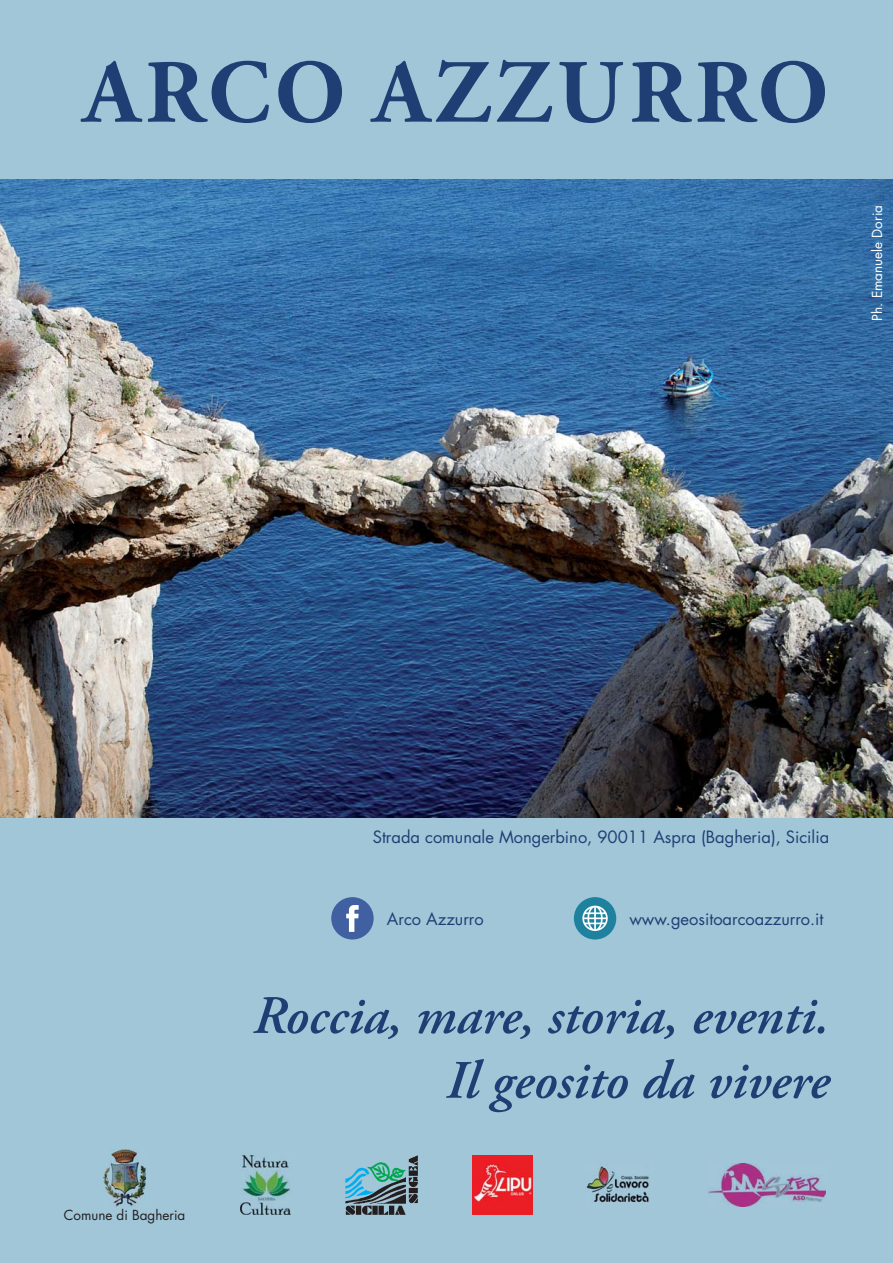
<style>
.page{position:relative;width:893px;height:1263px;background:#a0c6d8}
.page>*{position:absolute;margin:0;border:0;box-sizing:border-box;transform-origin:0 0}
.t1{font:700 90px "Adobe Garamond Pro";letter-spacing:.065em;color:#1f3e73}
.t2{font:italic 600 54px/64.8px "Adobe Garamond Pro";color:#1f3e73;text-align:right}
.t3{font:16.5px "Futura";color:#1f3e73}
.t4{font:13.5px "Futura";color:#231f20}
.t5{font:13.5px "Futura";color:#fff}
</style>
<div class="page">
<img style="left:0;top:180px;width:893px;height:637px">
<img style="left:240px;top:1155px;width:51px;height:60px">
<img style="left:473px;top:1155px;width:59px;height:60px">
<img style="left:587px;top:1166px;width:63px;height:37px">
<img style="left:708px;top:1164px;width:118px;height:42px">
<svg style="left:345px;top:1155px;width:73px;height:60px"></svg>
<img style="left:104px;top:1149px;width:41px;height:57px">
<div style="left:574px;top:897px;width:42px;height:42px;background:#1e829e;border-radius:50%"></div>
<svg style="left:582px;top:906px;width:26px;height:25px"></svg>
<div style="left:331px;top:897px;width:43px;height:42px;background:#4160a2;border-radius:50%"></div>
<svg style="left:346px;top:905px;width:13px;height:27px"></svg>
<h1 class="t1" style="left:83px;top:38px;width:747px">ARCO AZZURRO</h1>
<p class="t5" style="left:871px;top:321px;width:117px;rotate:-90deg">Ph. Emanuele Doria</p>
<p class="t4" style="left:64px;top:1209px;width:123px">Comune di Bagheria</p>
<p class="t3" style="left:373px;top:829px;width:458px">Strada comunale Mongerbino, 90011 Aspra (Bagheria), Sicilia</p>
<p class="t3" style="left:387px;top:911px;width:98px">Arco Azzurro</p>
<p class="t3" style="left:629px;top:911px;width:196px">www.geositoarcoazzurro.it</p>
<h2 class="t2" style="left:253px;top:988px;width:578px">Roccia, mare, storia, eventi.<br>Il geosito da vivere</h2>
</div>
